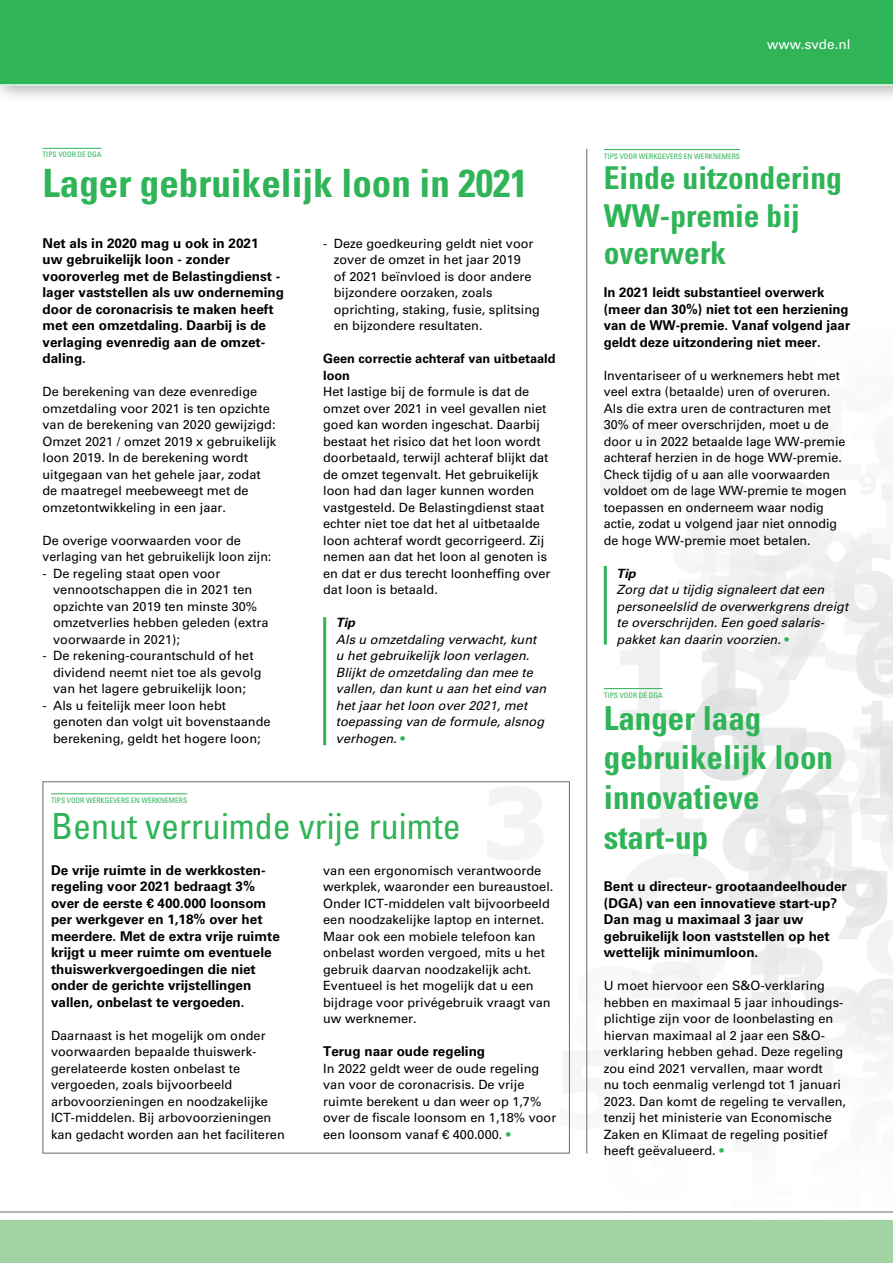
<style>
.page{position:relative;width:893px;height:1263px;background:#fff}
.page>*{position:absolute;margin:0;border:0;box-sizing:border-box;transform-origin:0 0}
.t1{font:700 condensed 39px "Univers LT Std";color:#2fb457}
.t2{font:condensed 36px "Univers LT Std";color:#2fb457}
.t3{font:700 condensed 33px/39.6px "Univers LT Std";color:#2fb457}
.t4{font:700 condensed 31.5px/37.8px "Univers LT Std";color:#2fb457}
.t5{font:700 13.5px/16.5px "Univers LT Std";color:#000}
.t6{font:13.5px "Univers LT Std";color:#fff}
.t7{font:12.75px/16.5px "Univers LT Std";color:#000}
.t8{font:italic 12.75px/16.5px "Univers LT Std";color:#000}
.t9{font:700 12.75px/16.5px "Univers LT Std";color:#000}
.t10{font:italic 700 12.75px "Univers LT Std";color:#000}
.t11{font:condensed 7.5px "Univers LT Std";color:#2fb457}
.s1{font-style:normal;color:#2fb457}
.s2{color:#2fb457}
</style>
<div class="page">
<img style="left:449px;top:306px;width:444px;height:907px">
<div style="left:0;top:1220px;width:893px;height:43px;background:#a2d4a3"></div>
<hr style="left:0;top:1211px;width:893px;height:1px;background:#6d6b6b">
<div style="left:0;top:0;width:893px;height:104px;background:#000;opacity:.3"></div>
<div style="left:0;top:0;width:893px;height:86px;background:#2fb457"></div>
<hr style="left:43px;top:148px;width:58px;height:1px;background:#2fb457">
<hr style="left:604px;top:688px;width:59px;height:1px;background:#2fb457">
<hr style="left:51px;top:793px;width:136px;height:1px;background:#2fb457">
<hr style="left:604px;top:149px;width:136px;height:1px;background:#2fb457">
<hr style="left:586px;top:149px;width:1px;height:1004px;background:#6d6b6b">
<hr style="left:323px;top:617px;width:3px;height:128px;background:#2fb457">
<hr style="left:604px;top:566px;width:3px;height:79px;background:#2fb457">
<p class="t11" style="left:43px;top:150px;width:60px">TIPS VOOR DE DGA</p>
<h1 class="t1" style="left:43px;top:159px;width:487px">Lager gebruikelijk loon in 2021</h1>
<p class="t5" style="left:43px;top:235px;width:243px">Net als in 2020 mag u ook in 2021<br>uw gebruikelijk loon - zonder vooroverleg met de Belastingdienst - lager vaststellen als uw onderneming door de coronacrisis te maken heeft met een omzetdaling. Daarbij is de verlaging evenredig aan de omzet&shy;daling.</p>
<p class="t7" style="left:43px;top:383px;width:235px">De berekening van deze evenredige omzetdaling voor 2021 is ten opzichte van de berekening van 2020 gewijzigd:<br>Omzet 2021 / omzet 2019 x gebruikelijk loon 2019. In de berekening wordt uitgegaan van het gehele jaar, zodat de maatregel meebeweegt met de omzetontwikkeling in een jaar.</p>
<p class="t7" style="left:43px;top:532px;width:230px">De overige voorwaarden voor de verlaging van het gebruikelijk loon zijn:</p>
<p class="t7" style="left:53px;top:565px;width:217px;text-indent:-11px">- De regeling staat open voor vennootschappen die in 2021 ten opzichte van 2019 ten minste 30% omzetverlies hebben geleden (extra voorwaarde in 2021);</p>
<p class="t7" style="left:53px;top:647px;width:210px;text-indent:-11px">- De rekening-courantschuld of het dividend neemt niet toe als gevolg van het lagere gebruikelijk loon;</p>
<p class="t7" style="left:53px;top:697px;width:219px;text-indent:-11px">- Als u feitelijk meer loon hebt genoten dan volgt uit bovenstaande berekening, geldt het hogere loon;</p>
<p class="t7" style="left:334px;top:235px;width:208px;text-indent:-11px">- Deze goedkeuring geldt niet voor zover de omzet in het jaar 2019<br>of 2021 beïnvloed is door andere bijzondere oorzaken, zoals oprichting, staking, fusie, splitsing en bijzondere resultaten.</p>
<p class="t9" style="left:323px;top:350px;width:234px">Geen correctie achteraf van uitbetaald loon</p>
<p class="t7" style="left:323px;top:383px;width:229px">Het lastige bij de formule is dat de omzet over 2021 in veel gevallen niet goed kan worden ingeschat. Daarbij bestaat het risico dat het loon wordt doorbetaald, terwijl achteraf blijkt dat de omzet tegenvalt. Het gebruikelijk loon had dan lager kunnen worden vastgesteld. De Belastingdienst staat echter niet toe dat het al uitbetaalde loon achteraf wordt gecorrigeerd. Zij nemen aan dat het loon al genoten is en dat er dus terecht loonheffing over dat loon is betaald.</p>
<p class="t10" style="left:336px;top:615px;width:21px">Tip</p>
<p class="t8" style="left:336px;top:631px;width:212px">Als u omzetdaling verwacht, kunt u het gebruikelijk loon verlagen.<br>Blijkt de omzetdaling dan mee te vallen, dan kunt u aan het eind van het jaar het loon over 2021, met toepassing van de formule, alsnog verhogen. <span class="s1">•</span></p>
<p class="t11" style="left:51px;top:795px;width:138px">TIPS VOOR WERKGEVERS EN WERKNEMERS</p>
<h2 class="t2" style="left:51px;top:803px;width:411px">Benut verruimde vrije ruimte</h2>
<p class="t5" style="left:51px;top:862px;width:230px">De vrije ruimte in de werkkosten&shy;regeling voor 2021 bedraagt 3% over de eerste € 400.000 loonsom per werkgever en 1,18% over het meerdere. Met de extra vrije ruimte krijgt u meer ruimte om eventuele thuiswerkvergoedingen die niet onder de gerichte vrijstellingen vallen, onbelast te vergoeden.</p>
<p class="t7" style="left:51px;top:1027px;width:235px">Daarnaast is het mogelijk om onder voorwaarden bepaalde thuiswerk&shy;gerelateerde kosten onbelast te vergoeden, zoals bijvoorbeeld arbovoorzieningen en noodzakelijke ICT-middelen. Bij arbovoorzieningen kan gedacht worden aan het faciliteren</p>
<p class="t7" style="left:323px;top:862px;width:232px">van een ergonomisch verantwoorde werkplek, waaronder een bureaustoel.<br>Onder ICT-middelen valt bijvoorbeeld een noodzakelijke laptop en internet.<br>Maar ook een mobiele telefoon kan onbelast worden vergoed, mits u het gebruik daarvan noodzakelijk acht.<br>Eventueel is het mogelijk dat u een bijdrage voor privégebruik vraagt van uw werknemer.</p>
<p class="t5" style="left:323px;top:1043px;width:164px">Terug naar oude regeling</p>
<p class="t7" style="left:323px;top:1060px;width:235px">In 2022 geldt weer de oude regeling van voor de coronacrisis. De vrije ruimte berekent u dan weer op 1,7% over de fiscale loonsom en 1,18% voor een loonsom vanaf € 400.000. <span class="s2">•</span></p>
<p class="t6" style="left:767px;top:36px;width:85px">www.svde.nl</p>
<p class="t11" style="left:604px;top:151px;width:138px">TIPS VOOR WERKGEVERS EN WERKNEMERS</p>
<h3 class="t4" style="left:604px;top:159px;width:240px">Einde uitzondering<br>WW-premie bij overwerk</h3>
<p class="t5" style="left:604px;top:284px;width:248px">In 2021 leidt substantieel overwerk (meer dan 30%) niet tot een herziening van de WW-premie. Vanaf volgend jaar geldt deze uitzondering niet meer.</p>
<p class="t7" style="left:604px;top:367px;width:244px">Inventariseer of u werknemers hebt met veel extra (betaalde) uren of overuren.<br>Als die extra uren de contracturen met 30% of meer overschrijden, moet u de door u in 2022 betaalde lage WW-premie achteraf herzien in de hoge WW-premie.<br>Check tijdig of u aan alle voorwaarden voldoet om de lage WW-premie te mogen toepassen en onderneem waar nodig actie, zodat u volgend jaar niet onnodig de hoge WW-premie moet betalen.</p>
<p class="t10" style="left:617px;top:566px;width:21px">Tip</p>
<p class="t8" style="left:617px;top:581px;width:233px">Zorg dat u tijdig signaleert dat een personeelslid de overwerkgrens dreigt te overschrijden. Een goed salaris&shy;pakket kan daarin voorzien. <span class="s1">•</span></p>
<p class="t11" style="left:604px;top:690px;width:60px">TIPS VOOR DE DGA</p>
<h3 class="t3" style="left:604px;top:698px;width:231px">Langer laag gebruikelijk loon innovatieve start-up</h3>
<p class="t5" style="left:604px;top:878px;width:245px">Bent u directeur- grootaandeelhouder (DGA) van een innovatieve start-up?<br>Dan mag u maximaal 3 jaar uw gebruikelijk loon vaststellen op het wettelijk minimumloon.</p>
<p class="t7" style="left:604px;top:977px;width:244px">U moet hiervoor een S&amp;O-verklaring hebben en maximaal 5 jaar inhoudings&shy;plichtige zijn voor de loonbelasting en hiervan maximaal al 2 jaar een S&amp;O&shy;verklaring hebben gehad. Deze regeling zou eind 2021 vervallen, maar wordt<br>nu toch eenmalig verlengd tot 1 januari 2023. Dan komt de regeling te vervallen, tenzij het ministerie van Economische Zaken en Klimaat de regeling positief heeft geëvalueerd. <span class="s2">•</span></p>
</div>
